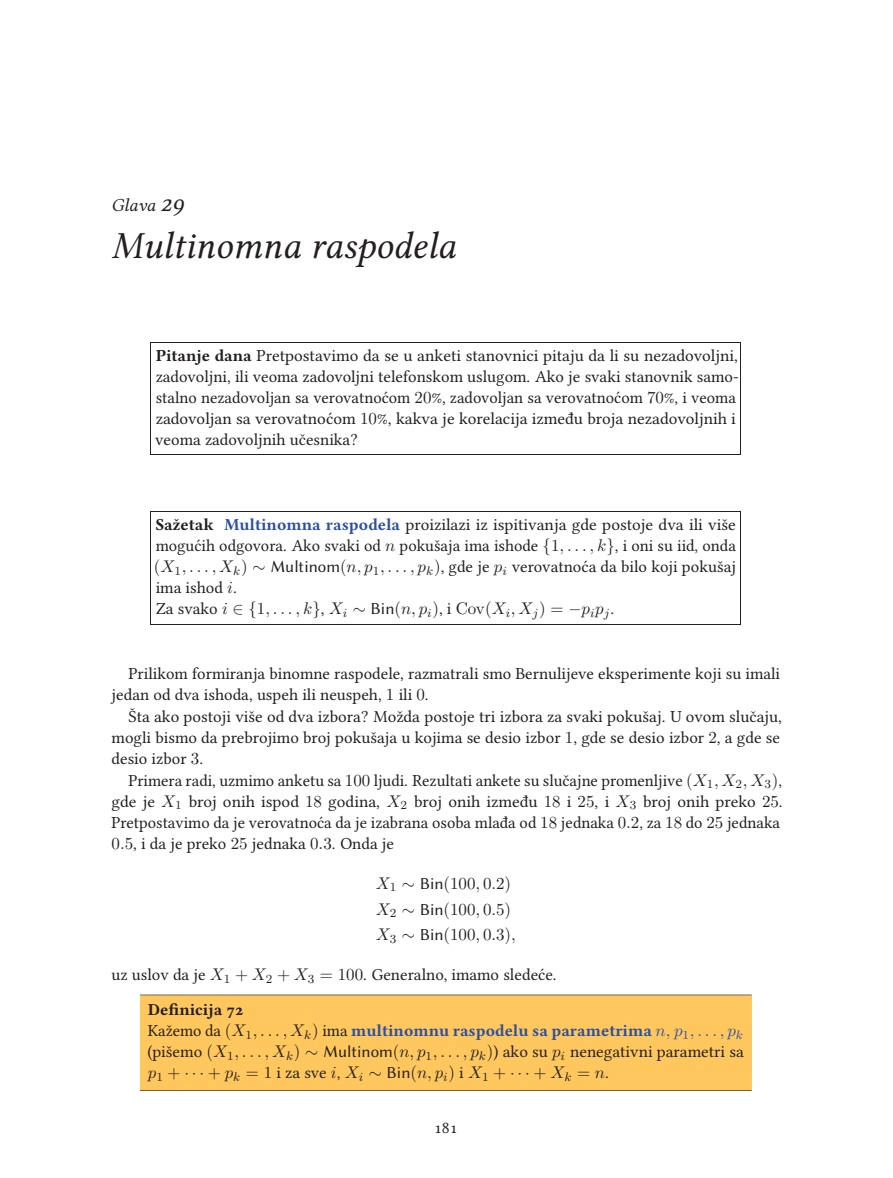
<style>
.page{position:relative;width:893px;height:1178px;background:#fff}
.page>*{position:absolute;margin:0;border:0;box-sizing:border-box;transform-origin:0 0}
.t1{font:38.4px "Lin Libertine TI";color:#231f20}
.t2{font:18.6px "Lin Libertine TI";color:#231f20}
.t3{font:16.95px/21px "Lin Libertine T";color:#231f20}
.t4{font:16.95px "CMMI10";color:#231f20}
.t5{font:16.95px/21px "Lin Libertine TB";color:#2c4fa2}
.t6{font:16.95px/25.7px "CMR10";color:#231f20}
.s1{font-size:26.7px}
.s2{font-family:"Lin Libertine TB"}
.s3{font-family:"CMR10"}
.s4{font-family:"Lin Libertine TB";color:#2c4fa2}
.s5{font-family:"CMMI10"}
.s6{font-family:"CMSY10"}
.s7{font-family:"Lin Biolinum T"}
.s8{font-family:"Lin Libertine T"}
.s9{color:#231f20}
.s10{font-family:"Lin Libertine T";color:#231f20}
.s11{font-family:"CMR10";color:#231f20}
.s12{font-family:"CMMI10";color:#231f20}
</style>
<div class="page">
<hr style="left:150px;top:342px;width:591px;height:1px;background:#231f20">
<hr style="left:150px;top:343px;width:1px;height:111px;background:#231f20">
<hr style="left:740px;top:343px;width:1px;height:111px;background:#231f20">
<hr style="left:150px;top:454px;width:591px;height:1px;background:#231f20">
<hr style="left:150px;top:511px;width:591px;height:1px;background:#231f20">
<hr style="left:150px;top:512px;width:1px;height:112px;background:#231f20">
<hr style="left:740px;top:512px;width:1px;height:112px;background:#231f20">
<hr style="left:150px;top:624px;width:591px;height:1px;background:#231f20">
<div style="left:140px;top:995px;width:611px;height:95px;background:#ffc75e"></div>
<hr style="left:140px;top:1090px;width:611px;height:1px;background:#231f20">
<hr style="left:140px;top:995px;width:611px;height:1px;background:#231f20">
<p class="t2" style="left:112px;top:198px;width:74px">Glava <span class="s1">29</span></p>
<h1 class="t1" style="left:112px;top:230px;width:346px">Multinomna raspodela</h1>
<p class="t3" style="left:155px;top:347px;width:585px"><span class="s2">Pitanje dana</span> Pretpostavimo da se u anketi stanovnici pitaju da li su nezadovoljni, zadovoljni, ili veoma zadovoljni telefonskom uslugom. Ako je svaki stanovnik samo&shy;stalno nezadovoljan sa verovatnoćom <span class="s3">20</span>%, zadovoljan sa verovatnoćom <span class="s3">70</span>%, i veoma zadovoljan sa verovatnoćom <span class="s3">10</span>%, kakva je korelacija između broja nezadovoljnih i veoma zadovoljnih učesnika?</p>
<p class="t3" style="left:154px;top:516px;width:584px;text-align:justify"><span class="s2">Sažetak</span> <span class="s4">Multinomna raspodela</span> proizilazi iz ispitivanja gde postoje dva ili više mogućih odgovora. Ako svaki od <span class="s5">n</span> pokušaja ima ishode <span class="s6">{</span><span class="s3">1</span><span class="s5">, . . . , k</span><span class="s6">}</span>, i oni su iid, onda <span class="s3">(</span><span class="s5">X</span><sub>1</sub><span class="s5">, . . . , X</span><sub>k</sub><span class="s3">)</span> <span class="s6">∼</span> <span class="s7">Multinom</span><span class="s3">(</span><span class="s5">n, p</span><sub>1</sub><span class="s5">, . . . , p</span><sub>k</sub><span class="s3">)</span>, gde je <span class="s5">p</span><sub>i</sub> verovatnoća da bilo koji pokušaj ima ishod <span class="s5">i</span>.</p>
<p class="t4" style="left:156px;top:602px;width:460px"><span class="s8">Za svako</span> i <span class="s6">∈ {</span><span class="s3">1</span>,...,k<span class="s6">}</span><span class="s8">,</span> X<sub>i</sub> <span class="s6">∼</span> <span class="s7">Bin</span><span class="s3">(</span>n, p<sub>i</sub><span class="s3">)</span><span class="s8">, i</span> <span class="s3">Cov(</span>X<sub>i</sub>,X<sub>j</sub><span class="s3">) =</span> <span class="s6">−</span>p<sub>i</sub>p<sub>j</sub><span class="s8">.</span></p>
<p class="t3" style="left:112px;top:665px;width:670px;text-indent:17px">Prilikom formiranja binomne raspodele, razmatrali smo Bernulijeve eksperimente koji su imali jedan od dva ishoda, uspeh ili neuspeh, <span class="s3">1</span> ili <span class="s3">0</span>.</p>
<p class="t3" style="left:112px;top:708px;width:672px;text-align:justify;text-indent:17px">Šta ako postoji više od dva izbora? Možda postoje tri izbora za svaki pokušaj. U ovom slučaju, mogli bismo da prebrojimo broj pokušaja u kojima se desio izbor <span class="s3">1</span>, gde se desio izbor <span class="s3">2</span>, a gde se desio izbor <span class="s3">3</span>.</p>
<p class="t3" style="left:112px;top:771px;width:673px;text-indent:17px">Primera radi, uzmimo anketu sa <span class="s3">100</span> ljudi. Rezultati ankete su slučajne promenljive <span class="s3">(</span><span class="s5">X</span><sub>1</sub><span class="s5">, X</span><sub>2</sub><span class="s5">, X</span><sub>3</sub><span class="s3">)</span>, gde je <span class="s5">X</span><sub>1</sub> broj onih ispod <span class="s3">18</span> godina, <span class="s5">X</span><sub>2</sub> broj onih između <span class="s3">18</span> i <span class="s3">25</span>, i <span class="s5">X</span><sub>3</sub> broj onih preko <span class="s3">25</span>.<br>Pretpostavimo da je verovatnoća da je izabrana osoba mlađa od <span class="s3">18</span> jednaka <span class="s3">0</span><span class="s5">.</span><span class="s3">2</span>, za <span class="s3">18</span> do <span class="s3">25</span> jednaka <span class="s3">0</span><span class="s5">.</span><span class="s3">5</span>, i da je preko <span class="s3">25</span> jednaka <span class="s3">0</span><span class="s5">.</span><span class="s3">3</span>. Onda je</p>
<p class="t6" style="left:376px;top:871px;width:142px"><span class="s5">X</span><sub>1</sub> <span class="s6">∼</span> <span class="s7">Bin</span>(100<span class="s5">,</span> 0<span class="s5">.</span>2)<br><span class="s5">X</span><sub>2</sub> <span class="s6">∼</span> <span class="s7">Bin</span>(100<span class="s5">,</span> 0<span class="s5">.</span>5)<br><span class="s5">X</span><sub>3</sub> <span class="s6">∼</span> <span class="s7">Bin</span>(100<span class="s5">,</span> 0<span class="s5">.</span>3)<span class="s5">,</span></p>
<p class="t3" style="left:112px;top:966px;width:446px">uz uslov da je <span class="s5">X</span><sub>1</sub> <span class="s3">+</span> <span class="s5">X</span><sub>2</sub> <span class="s3">+</span> <span class="s5">X</span><sub>3</sub> <span class="s3">= 100</span>. Generalno, imamo sledeće.</p>
<p class="t5" style="left:148px;top:1001px;width:596px"><span class="s9">Definicija 72<br></span><span class="s10">Kažemo da</span> <span class="s11">(</span><span class="s12">X</span><sub>1</sub><span class="s12">, . . . , X</span><sub>k</sub><span class="s11">)</span> <span class="s10">ima</span> multinomnu raspodelu sa parametrima <span class="s5">n, p</span><sub>1</sub><span class="s5">, . . . , p</span><sub>k</sub></p>
<p class="t3" style="left:147px;top:1043px;width:598px">(pišemo <span class="s3">(</span><span class="s5">X</span><sub>1</sub><span class="s5">, . . . , X</span><sub>k</sub><span class="s3">)</span> <span class="s6">∼</span> <span class="s7">Multinom</span><span class="s3">(</span><span class="s5">n, p</span><sub>1</sub><span class="s5">, . . . , p</span><sub>k</sub><span class="s3">)</span>) ako su <span class="s5">p</span><sub>i</sub> nenegativni parametri sa</p>
<p class="t4" style="left:148px;top:1066px;width:462px">p<sub>1</sub> <span class="s3">+</span><span class="s6">···</span><span class="s3">+</span>p<sub>k</sub> <span class="s3">=1</span><span class="s8">izasve</span>i<span class="s8">,</span>X<sub>i</sub> <span class="s6">∼</span> <span class="s7">Bin</span><span class="s3">(</span>n,p<sub>i</sub><span class="s3">)</span><span class="s8">i</span>X<sub>1</sub> <span class="s3">+</span><span class="s6">···</span><span class="s3">+</span>X<sub>k</sub> <span class="s3">=</span> n<span class="s8">.</span></p>
<p class="t3" style="left:434px;top:1118px;width:25px">181</p>
</div>
